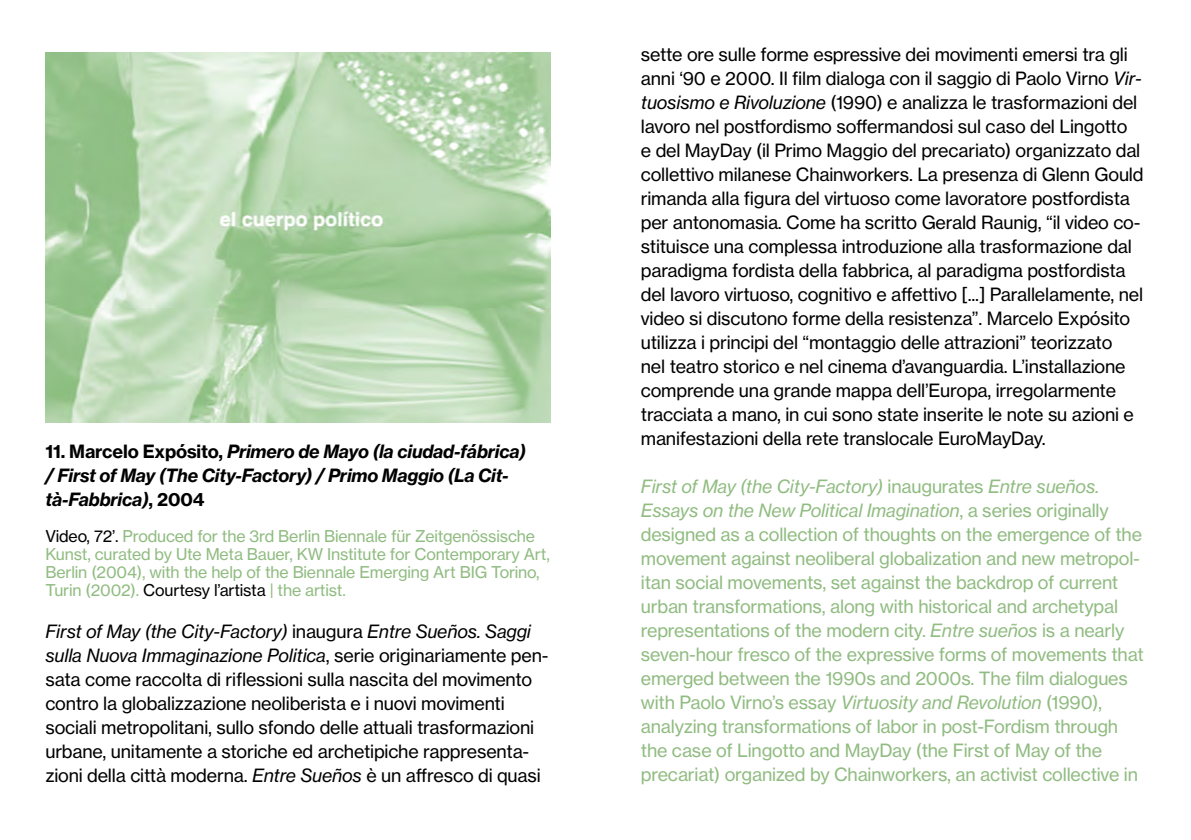
<style>
.page{position:relative;width:1191px;height:840px;background:#fff}
.page>*{position:absolute;margin:0;border:0;box-sizing:border-box;transform-origin:0 0}
.t1{font:18px/24px "N Haas Grotesk TX Pro 55 Rg";letter-spacing:-.01em;color:#000}
.t2{font:18px/24px "N Haas Grotesk TX Pro 55 Rg";letter-spacing:-.01em;color:#90bc81}
.t3{font:18px/24px "N Haas Grotesk TX Pro 76 Bd It";letter-spacing:-.01em;color:#000}
.t4{font:18px/24px "N Haas Grotesk TX Pro 56 It";letter-spacing:-.01em;color:#000}
.t5{font:18px/24px "N Haas Grotesk TX Pro 56 It";letter-spacing:-.01em;color:#90bc81}
.t6{font:16px/18px "N Haas Grotesk TX Pro 55 Rg";letter-spacing:-.01em;color:#90bc81}
.s1{font-family:"N Haas Grotesk TX Pro 75 Bd"}
.s2{color:#000}
.s3{font-family:"N Haas Grotesk TX Pro 55 Rg"}
.s4{font-family:"N Haas Grotesk TX Pro 56 It"}
</style>
<div class="page">
<img style="left:45px;top:52px;width:505px;height:370px">
<p class="t3" style="left:45px;top:438px;width:482px"><span class="s1">11. Marcelo Expósito,</span> Primero de Mayo (la ciudad-fábrica) / First of May (The City-Factory) / Primo Maggio (La Cit&shy;tà-Fabbrica)<span class="s1">, 2004</span></p>
<p class="t6" style="left:45px;top:526px;width:506px"><span class="s2">Video, 72’.</span> Produced for the 3rd Berlin Biennale für Zeitgenössische Kunst, curated by Ute Meta Bauer, KW Institute for Contemporary Art, Berlin (2004), with the help of the Biennale Emerging Art BIG Torino, Turin (2002). <span class="s2">Courtesy l’artista</span> | the artist.</p>
<p class="t4" style="left:45px;top:619px;width:505px">First of May (the City-Factory) <span class="s3">inaugura</span> Entre Sueños. Saggi sulla Nuova Immaginazione Politica<span class="s3">, serie originariamente pen-</span></p>
<p class="t1" style="left:45px;top:667px;width:497px">sata come raccolta di riflessioni sulla nascita del movimento contro la globalizzazione neoliberista e i nuovi movimenti sociali metropolitani, sullo sfondo delle attuali trasformazioni urbane, unitamente a storiche ed archetipiche rappresenta&shy;zioni della città moderna. <span class="s4">Entre Sueños</span> è un affresco di quasi</p>
<p class="t1" style="left:641px;top:42px;width:504px">sette ore sulle forme espressive dei movimenti emersi tra gli anni ‘90 e 2000. Il film dialoga con il saggio di Paolo Virno <span class="s4">Vir&shy;tuosismo e Rivoluzione</span> (1990) e analizza le trasformazioni del lavoro nel postfordismo soffermandosi sul caso del Lingotto<br>e del MayDay (il Primo Maggio del precariato) organizzato dal collettivo milanese Chainworkers. La presenza di Glenn Gould rimanda alla figura del virtuoso come lavoratore postfordista per antonomasia. Come ha scritto Gerald Raunig, “il video co&shy;stituisce una complessa introduzione alla trasformazione dal paradigma fordista della fabbrica, al paradigma postfordista del lavoro virtuoso, cognitivo e affettivo [...] Parallelamente, nel video si discutono forme della resistenza”. Marcelo Expósito utilizza i principi del “montaggio delle attrazioni” teorizzato<br>nel teatro storico e nel cinema d’avanguardia. L’installazione comprende una grande mappa dell’Europa, irregolarmente tracciata a mano, in cui sono state inserite le note su azioni e manifestazioni della rete translocale EuroMayDay.</p>
<p class="t5" style="left:641px;top:474px;width:469px">First of May (the City-Factory) <span class="s3">inaugurates</span> Entre sueños.<br>Essays on the New Political Imagination<span class="s3">, a series originally</span></p>
<p class="t2" style="left:641px;top:522px;width:504px">designed as a collection of thoughts on the emergence of the movement against neoliberal globalization and new metropol&shy;itan social movements, set against the backdrop of current urban transformations, along with historical and archetypal representations of the modern city. <span class="s4">Entre sueños</span> is a nearly seven-hour fresco of the expressive forms of movements that emerged between the 1990s and 2000s. The film dialogues with Paolo Virno’s essay <span class="s4">Virtuosity and Revolution</span> (1990), analyzing transformations of labor in post-Fordism through the case of Lingotto and MayDay (the First of May of the precariat) organized by Chainworkers, an activist collective in</p>
</div>
